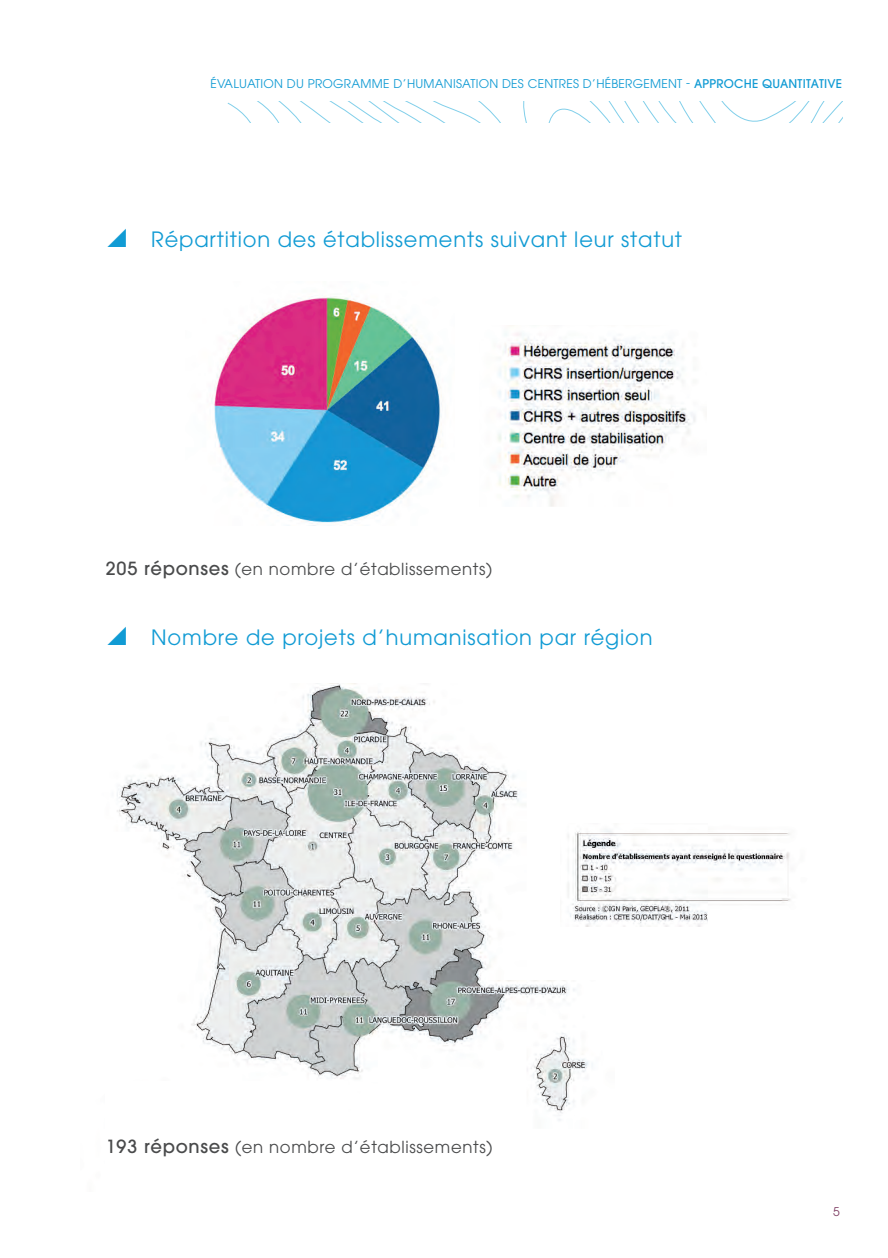
<style>
.page{position:relative;width:888px;height:1258px;background:#fff}
.page>*{position:absolute;margin:0;border:0;box-sizing:border-box;transform-origin:0 0}
.TEXTE_COURANT{font:21px "ITC Avant Garde Std";letter-spacing:.04em;color:#119bd4}
.SOUS-CHAPITRE{font:16.5px "ITC Avant Garde Std";letter-spacing:.04em;color:#494a4b}
.t1{font:12px "ITC Avant Garde Std";letter-spacing:.02em;color:#119bd4}
.t2{font:12px "ITC Avant Garde Std";color:#7f3f64}
.s1{font-weight:500}
.s2{font-weight:500;font-size:18px}
</style>
<div class="page">
<svg style="left:227px;top:101px;width:615px;height:21px"></svg>
<img style="left:211px;top:296px;width:231px;height:228px">
<img style="left:498px;top:333px;width:198px;height:174px">
<img style="left:117px;top:683px;width:476px;height:438px">
<img style="left:561px;top:824px;width:230px;height:102px">
<div style="left:105px;top:1081px;width:242px;height:116px;background:#fff"></div>
<p class="t1" style="left:210px;top:76px;width:633px">ÉVALUATION DU PROGRAMME D’HUMANISATION DES CENTRES D’HÉBERGEMENT - <span class="s1">APPROCHE QUANTITATIVE</span></p>
<p class="TEXTE_COURANT" style="left:151px;top:226px;width:532px">Répartition des établissements suivant leur statut</p>
<p class="SOUS-CHAPITRE" style="left:106px;top:558px;width:388px"><span class="s2">205 réponses</span> (en nombre d’établissements)</p>
<p class="TEXTE_COURANT" style="left:151px;top:625px;width:503px">Nombre de projets d’humanisation par région</p>
<p class="SOUS-CHAPITRE" style="left:106px;top:1137px;width:388px"><span class="s2">193 réponses</span> (en nombre d’établissements)</p>
<p class="t2" style="left:833px;top:1204px;width:8px">5</p>
</div>
